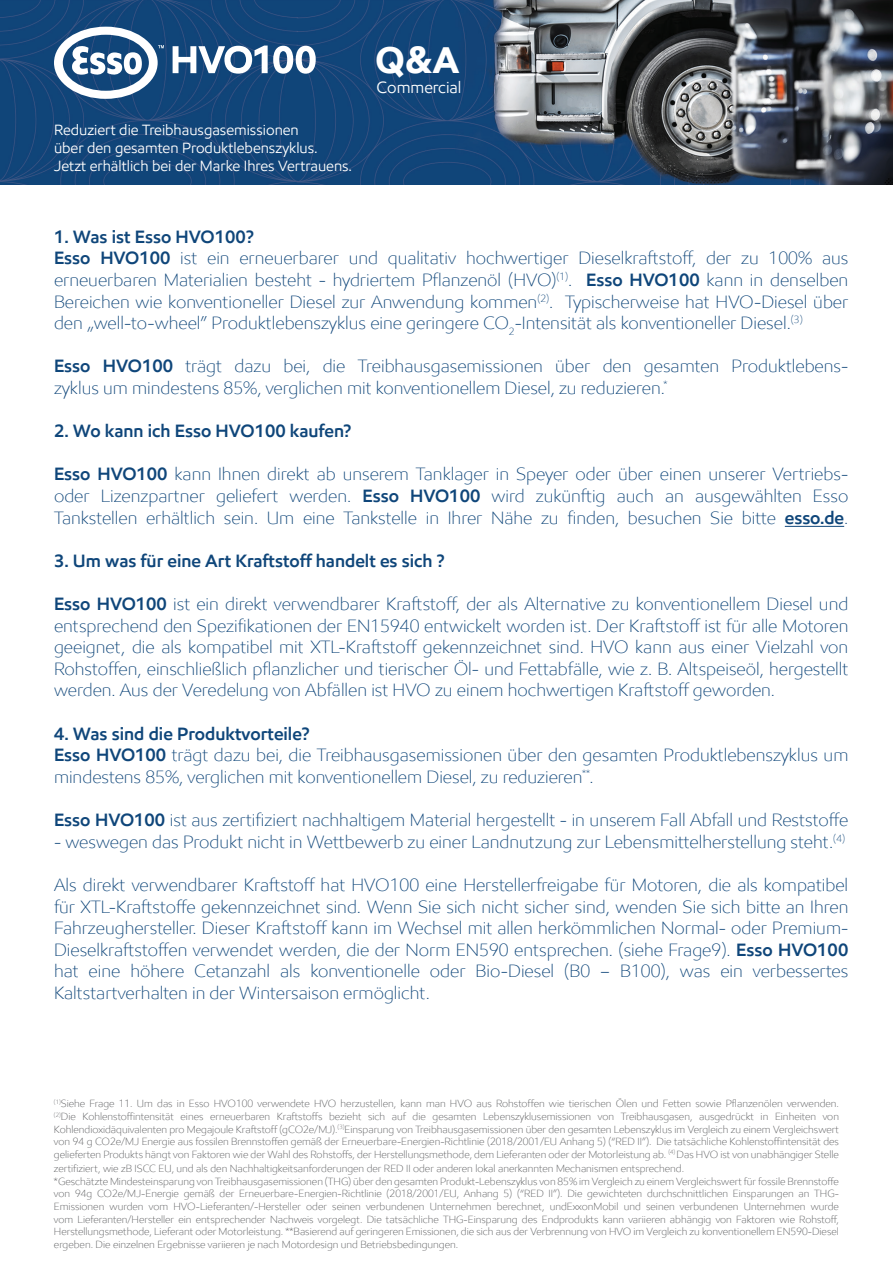
<style>
.page{position:relative;width:893px;height:1263px;background:#fff}
.page>*{position:absolute;margin:0;border:0;box-sizing:border-box;transform-origin:0 0}
.t1{font:700 37.5px "E Mprint";color:#fff}
.t2{font:300 18px/21.6px "E Mprint";color:#0f467a;text-align:justify}
.t3{font:600 18px "E Mprint";color:#0f467a}
.t4{font:16.5px "E Mprint";color:#fff}
.t5{font:15px/18px "E Mprint";color:#fff}
.t6{font:300 10.5px/12.6px "E Mprint";color:#57585a;text-align:justify}
.s1{font-weight:600}
</style>
<div class="page">
<img style="left:0;top:0;width:893px;height:185px">
<svg style="left:54px;top:27px;width:110px;height:72px"></svg>
<svg style="left:173px;top:46px;width:143px;height:28px"></svg>
<hr style="left:785px;top:526px;width:59px;height:1px;background:#0f467a">
<p class="t5" style="left:54px;top:121px;width:300px">Reduziert die Treibhausgasemissionen<br>über den gesamten Produktlebenszyklus.<br>Jetzt erhältlich bei der Marke Ihres Vertrauens.</p>
<h1 class="t1" style="left:375px;top:37px;width:86px">Q&amp;A</h1>
<p class="t4" style="left:376px;top:77px;width:86px">Commercial</p>
<p class="t3" style="left:54px;top:226px;width:201px">1. Was ist Esso HVO100?</p>
<p class="t2" style="left:54px;top:247px;width:796px"><span class="s1">Esso HVO100</span> ist ein erneuerbarer und qualitativ hochwertiger Dieselkraftstoff, der zu 100% aus erneuerbaren Materialien besteht - hydriertem Pflanzenöl (HVO)<sup>(1)</sup>. <span class="s1">Esso HVO100</span> kann in denselben Bereichen wie konventioneller Diesel zur Anwendung kommen<sup>(2)</sup>. Typischerweise hat HVO-Diesel über den „well-to-wheel” Produktlebenszyklus eine geringere CO<sub>2</sub>-Intensität als konventioneller Diesel.<sup>(3)</sup></p>
<p class="t2" style="left:54px;top:355px;width:796px"><span class="s1">Esso HVO100</span> trägt dazu bei, die Treibhausgasemissionen über den gesamten Produktlebens-</p>
<p class="t2" style="left:54px;top:377px;width:615px">zyklus um mindestens 85%, verglichen mit konventionellem Diesel, zu reduzieren.<sup>*</sup></p>
<p class="t3" style="left:54px;top:420px;width:299px">2. Wo kann ich Esso HVO100 kaufen?</p>
<p class="t2" style="left:54px;top:463px;width:796px"><span class="s1">Esso HVO100</span> kann Ihnen direkt ab unserem Tanklager in Speyer oder über einen unserer Vertriebs&shy;oder Lizenzpartner geliefert werden. <span class="s1">Esso HVO100</span> wird zukünftig auch an ausgewählten Esso Tankstellen erhältlich sein. Um eine Tankstelle in Ihrer Nähe zu finden, besuchen Sie bitte <span class="s1">esso.de</span>.</p>
<p class="t3" style="left:54px;top:550px;width:392px">3. Um was für eine Art Kraftstoff handelt es sich ?</p>
<p class="t2" style="left:54px;top:593px;width:796px"><span class="s1">Esso HVO100</span> ist ein direkt verwendbarer Kraftstoff, der als Alternative zu konventionellem Diesel und entsprechend den Spezifikationen der EN15940 entwickelt worden ist. Der Kraftstoff ist für alle Motoren geeignet, die als kompatibel mit XTL-Kraftstoff gekennzeichnet sind. HVO kann aus einer Vielzahl von Rohstoffen, einschließlich pflanzlicher und tierischer Öl- und Fettabfälle, wie z. B. Altspeiseöl, hergestellt werden. Aus der Veredelung von Abfällen ist HVO zu einem hochwertigen Kraftstoff geworden.</p>
<p class="t3" style="left:54px;top:722px;width:257px">4. Was sind die Produktvorteile?</p>
<p class="t2" style="left:54px;top:744px;width:796px"><span class="s1">Esso HVO100</span> trägt dazu bei, die Treibhausgasemissionen über den gesamten Produktlebenszyklus um mindestens 85%, verglichen mit konventionellem Diesel, zu reduzieren<sup>**</sup>.</p>
<p class="t2" style="left:54px;top:809px;width:796px"><span class="s1">Esso HVO100</span> ist aus zertifiziert nachhaltigem Material hergestellt - in unserem Fall Abfall und Reststoffe</p>
<p class="t2" style="left:54px;top:831px;width:793px">- weswegen das Produkt nicht in Wettbewerb zu einer Landnutzung zur Lebensmittelherstellung steht.<sup>(4)</sup></p>
<p class="t2" style="left:54px;top:874px;width:796px">Als direkt verwendbarer Kraftstoff hat HVO100 eine Herstellerfreigabe für Motoren, die als kompatibel für XTL-Kraftstoffe gekennzeichnet sind. Wenn Sie sich nicht sicher sind, wenden Sie sich bitte an Ihren Fahrzeughersteller. Dieser Kraftstoff kann im Wechsel mit allen herkömmlichen Normal- oder Premium-Dieselkraftstoffen verwendet werden, die der Norm EN590 entsprechen. (siehe Frage9). <span class="s1">Esso HVO100 </span>hat eine höhere Cetanzahl als konventionelle oder Bio-Diesel (B0 – B100), was ein verbessertes Kaltstartverhalten in der Wintersaison ermöglicht.</p>
<p class="t6" style="left:54px;top:1097px;width:786px"><sup>(1)</sup>Siehe Frage 11. Um das in Esso HVO100 verwendete HVO herzustellen, kann man HVO aus Rohstoffen wie tierischen Ölen und Fetten sowie Pflanzenölen verwenden. <sup>(2)</sup>Die Kohlenstoffintensität eines erneuerbaren Kraftstoffs bezieht sich auf die gesamten Lebenszyklusemissionen von Treibhausgasen, ausgedrückt in Einheiten von Kohlendioxidäquivalenten pro Megajoule Kraftstoff (gCO2e/MJ).<sup>(3)</sup>Einsparung von Treibhausgasemissionen über den gesamten Lebenszyklus im Vergleich zu einem Vergleichswert von 94 g CO2e/MJ Energie aus fossilen Brennstoffen gemäß der Erneuerbare-Energien-Richtlinie (2018/2001/EU Anhang 5) (“RED II”). Die tatsächliche Kohlenstoffintensität des gelieferten Produkts hängt von Faktoren wie der Wahl des Rohstoffs, der Herstellungsmethode, dem Lieferanten oder der Motorleistung ab. <sup>(4)</sup> Das HVO ist von unabhängiger Stelle</p>
<p class="t6" style="left:54px;top:1162px;width:632px">zertifiziert, wie zB ISCC EU, und als den Nachhaltigkeitsanforderungen der RED II oder anderen lokal anerkannten Mechanismen entsprechend.</p>
<p class="t6" style="left:54px;top:1175px;width:786px">*Geschätzte Mindesteinsparung von Treibhausgasemissionen (THG) über den gesamten Produkt-Lebenszyklus von 85% im Vergleich zu einem Vergleichswert für fossile Brennstoffe</p>
<p class="t6" style="left:54px;top:1187px;width:786px">von 94g CO2e/MJ-Energie gemäß der Erneuerbare-Energien-Richtlinie (2018/2001/EU, Anhang 5) (“RED II”). Die gewichteten durchschnittlichen Einsparungen an THG-Emissionen wurden vom HVO-Lieferanten/-Hersteller oder seinen verbundenen Unternehmen berechnet, undExxonMobil und seinen verbundenen Unternehmen wurde vom Lieferanten/Hersteller ein entsprechender Nachweis vorgelegt. Die tatsächliche THG-Einsparung des Endprodukts kann variieren abhängig von Faktoren wie Rohstoff,</p>
<p class="t6" style="left:54px;top:1225px;width:786px">Herstellungsmethode, Lieferant oder Motorleistung. **Basierend auf geringeren Emissionen, die sich aus der Verbrennung von HVO im Vergleich zu konventionellem EN590-Diesel ergeben. Die einzelnen Ergebnisse variieren je nach Motordesign und Betriebsbedingungen.</p>
</div>
